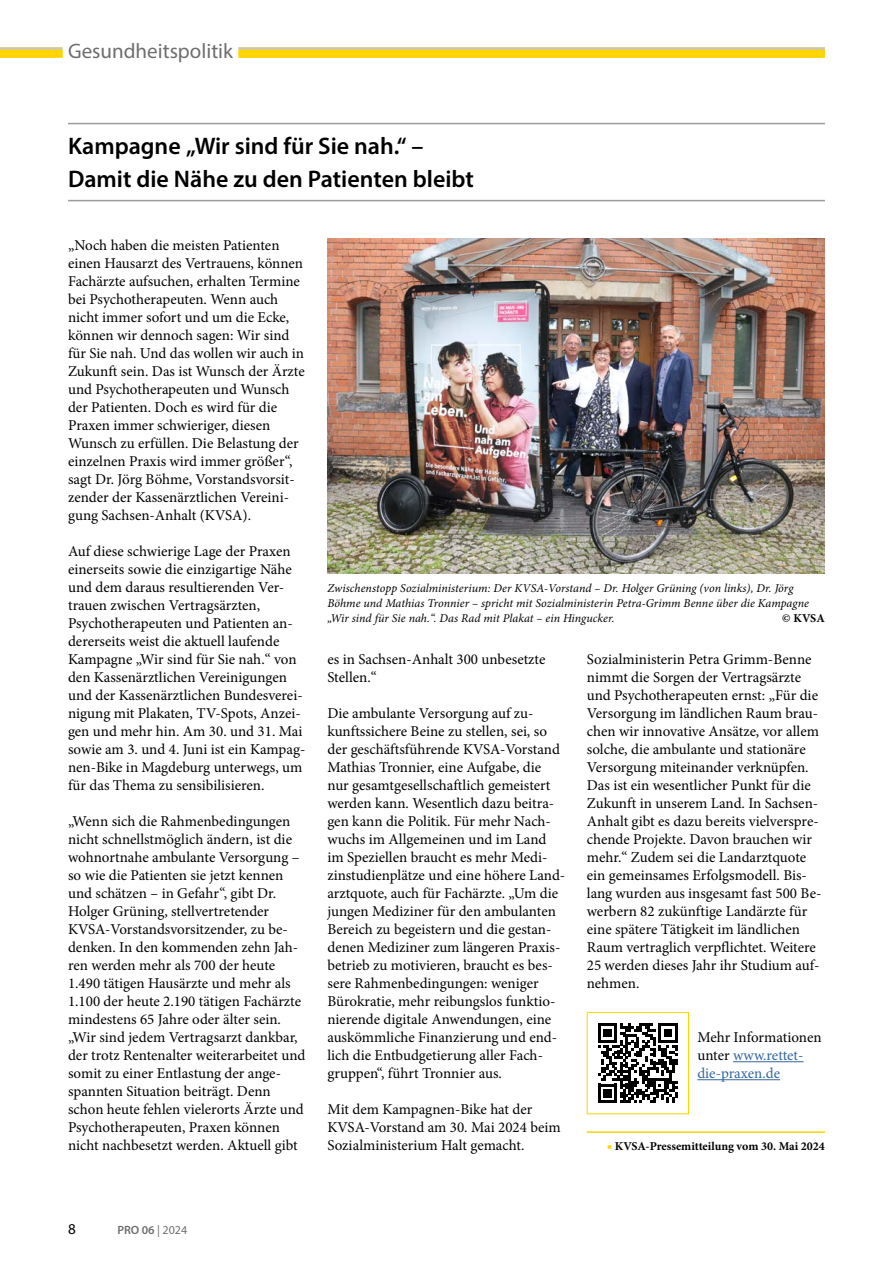
<style>
.page{position:relative;width:893px;height:1263px;background:#fff}
.page>*{position:absolute;margin:0;border:0;box-sizing:border-box;transform-origin:0 0}
.t1{font:600 24px/33px "Myriad Pro";color:#000}
.t2{font:21px "Myriad Pro";color:#6e6e6e}
.t3{font:15px/18px "Minion Pro";color:#000}
.t4{font:15px/18px "Minion Pro";color:#34669b}
.t5{font:15px "Myriad Pro";color:#000}
.t6{font:italic 12px/15px "Minion Pro";color:#000}
.t7{font:700 12px "Minion Pro";letter-spacing:-.005em;color:#000}
.t8{font:600 12px "Myriad Pro";color:#6e6e6e}
.s1{color:#000}
.s2{font-weight:400;color:#ffd400}
.s3{font-weight:400}
</style>
<div class="page">
<div style="left:0;top:47px;width:825px;height:11px;background:#ffd400"></div>
<hr style="left:0;top:47px;width:825px;height:3px;background:#c5c6c6">
<div style="left:63px;top:36px;width:175px;height:30px;background:#fff"></div>
<hr style="left:68px;top:123px;width:757px;height:1px;background:#9c9c9d">
<hr style="left:68px;top:200px;width:757px;height:1px;background:#9c9c9d">
<hr style="left:733px;top:1061px;width:70px;height:1px;background:#34669b">
<hr style="left:697px;top:1079px;width:83px;height:1px;background:#34669b">
<hr style="left:587px;top:1131px;width:238px;height:2px;background:#ffd400">
<img style="left:327px;top:239px;width:498px;height:335px">
<svg style="left:598px;top:1023px;width:79px;height:80px"></svg>
<div style="left:587px;top:1012px;width:102px;height:102px;border:1px solid #ffd400"></div>
<h2 class="t2" style="left:68px;top:38px;width:166px">Gesundheitspolitik</h2>
<h1 class="t1" style="left:68px;top:129px;width:407px">Kampagne „Wir sind für Sie nah.“ –<br>Damit die Nähe zu den Patienten bleibt</h1>
<p class="t3" style="left:68px;top:236px;width:238px">„Noch haben die meisten Patienten einen Hausarzt des Vertrauens, können Fachärzte aufsuchen, erhalten Termine bei Psychotherapeuten. Wenn auch nicht immer sofort und um die Ecke, können wir dennoch sagen: Wir sind für Sie nah. Und das wollen wir auch in Zukunft sein. Das ist Wunsch der Ärzte und Psychotherapeuten und Wunsch der Patienten. Doch es wird für die Praxen immer schwieriger, diesen Wunsch zu erfüllen. Die Belastung der einzelnen Praxis wird immer größer“, sagt Dr. Jörg Böhme, Vorstandsvorsit&shy;zender der Kassenärztlichen Vereini&shy;gung Sachsen-Anhalt (KVSA).</p>
<p class="t3" style="left:68px;top:542px;width:239px">Auf diese schwierige Lage der Praxen einerseits sowie die einzigartige Nähe und dem daraus resultierenden Ver&shy;trauen zwischen Vertragsärzten, Psychotherapeuten und Patienten an&shy;dererseits weist die aktuell laufende Kampagne „Wir sind für Sie nah.“ von den Kassenärztlichen Vereinigungen und der Kassenärztlichen Bundesverei&shy;nigung mit Plakaten, TV-Spots, Anzei&shy;gen und mehr hin. Am 30. und 31. Mai sowie am 3. und 4. Juni ist ein Kampag&shy;nen-Bike in Magdeburg unterwegs, um für das Thema zu sensibilisieren.</p>
<p class="t3" style="left:68px;top:812px;width:239px">„Wenn sich die Rahmenbedingungen nicht schnellstmöglich ändern, ist die wohnortnahe ambulante Versorgung – so wie die Patienten sie jetzt kennen und schätzen – in Gefahr“, gibt Dr.<br>Holger Grüning, stellvertretender KVSA-Vorstandsvorsitzender, zu be&shy;denken. In den kommenden zehn Jah&shy;ren werden mehr als 700 der heute 1.490 tätigen Hausärzte und mehr als 1.100 der heute 2.190 tätigen Fachärzte mindestens 65 Jahre oder älter sein. „Wir sind jedem Vertragsarzt dankbar, der trotz Rentenalter weiterarbeitet und somit zu einer Entlastung der ange&shy;spannten Situation beiträgt. Denn schon heute fehlen vielerorts Ärzte und Psychotherapeuten, Praxen können nicht nachbesetzt werden. Aktuell gibt</p>
<p class="t6" style="left:327px;top:580px;width:483px">Zwischenstopp Sozialministerium: Der KVSA-Vorstand – Dr. Holger Grüning (von links), Dr. Jörg<br>Böhme und Mathias Tronnier – spricht mit Sozialministerin Petra-Grimm Benne über die Kampagne „Wir sind für Sie nah.“. Das Rad mit Plakat – ein Hingucker.</p>
<p class="t7" style="left:782px;top:609px;width:44px">© KVSA</p>
<p class="t3" style="left:327px;top:650px;width:220px">es in Sachsen-Anhalt 300 unbesetzte<br>Stellen.“</p>
<p class="t3" style="left:327px;top:704px;width:239px">Die ambulante Versorgung auf zu&shy;kunftssichere Beine zu stellen, sei, so der geschäftsführende KVSA-Vorstand Mathias Tronnier, eine Aufgabe, die nur gesamtgesellschaftlich gemeistert werden kann. Wesentlich dazu beitra&shy;gen kann die Politik. Für mehr Nach&shy;wuchs im Allgemeinen und im Land im Speziellen braucht es mehr Medi&shy;zinstudienplätze und eine höhere Land&shy;arztquote, auch für Fachärzte. „Um die jungen Mediziner für den ambulanten Bereich zu begeistern und die gestan&shy;denen Mediziner zum längeren Praxis&shy;betrieb zu motivieren, braucht es bes&shy;sere Rahmenbedingungen: weniger Bürokratie, mehr reibungslos funktio&shy;nierende digitale Anwendungen, eine auskömmliche Finanzierung und end&shy;lich die Entbudgetierung aller Fach&shy;gruppen“, führt Tronnier aus.</p>
<p class="t3" style="left:327px;top:1100px;width:235px">Mit dem Kampagnen-Bike hat der<br>KVSA-Vorstand am 30. Mai 2024 beim<br>Sozialministerium Halt gemacht.</p>
<p class="t3" style="left:587px;top:650px;width:236px">Sozialministerin Petra Grimm-Benne nimmt die Sorgen der Vertragsärzte und Psychotherapeuten ernst: „Für die Versorgung im ländlichen Raum brau&shy;chen wir innovative Ansätze, vor allem solche, die ambulante und stationäre Versorgung miteinander verknüpfen.<br>Das ist ein wesentlicher Punkt für die Zukunft in unserem Land. In Sachsen-Anhalt gibt es dazu bereits vielverspre&shy;chende Projekte. Davon brauchen wir mehr.“ Zudem sei die Landarztquote ein gemeinsames Erfolgsmodell. Bis&shy;lang wurden aus insgesamt fast 500 Be&shy;werbern 82 zukünftige Landärzte für eine spätere Tätigkeit im ländlichen Raum vertraglich verpflichtet. Weitere 25 werden dieses Jahr ihr Studium auf&shy;nehmen.</p>
<p class="t4" style="left:697px;top:1028px;width:126px"><span class="s1">Mehr Informationen unter</span> www.rettet&shy;die-praxen.de</p>
<p class="t7" style="left:607px;top:1137px;width:219px"><span class="s2">■</span> KVSA-Pressemitteilung vom 30. Mai 2024</p>
<p class="t5" style="left:68px;top:1220px;width:9px">8</p>
<p class="t8" style="left:117px;top:1222px;width:71px">PRO 06 <span class="s3">| 2024</span></p>
</div>
